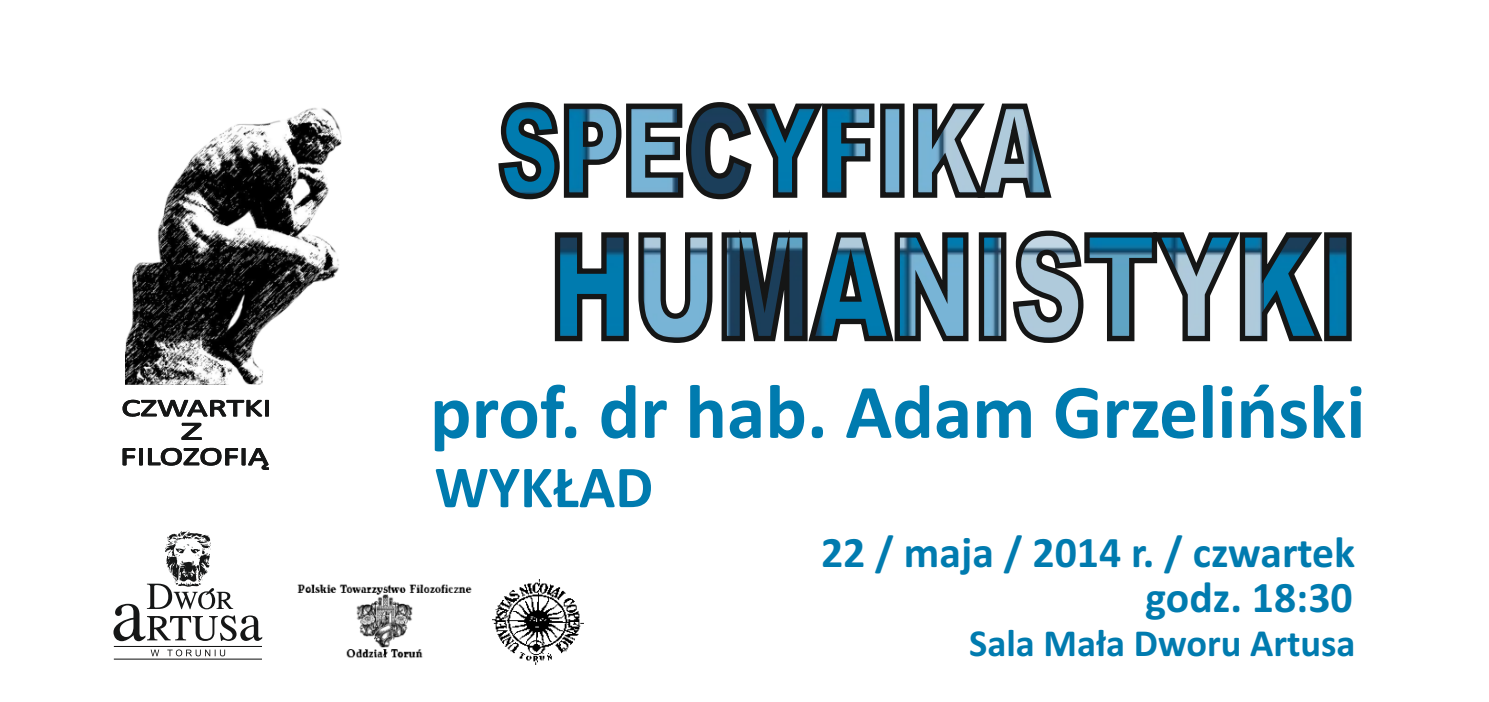
<style>
.page{position:relative;width:1489px;height:702px;background:#fff}
.page>*{position:absolute;margin:0;border:0;box-sizing:border-box;transform-origin:0 0}
.t1{font:700 77.5px "Calibri";color:#007baf}
.t2{font:700 60px "Calibri";color:#007baf}
.t3{font:700 43.75px/45px "Calibri";color:#007baf;text-align:right}
.t4{font:700 38.5px "Calibri";color:#007baf}
</style>
<div class="page">
<svg style="left:122px;top:108px;width:220px;height:362px"></svg>
<img style="left:297px;top:584px;width:175px;height:75px">
<img style="left:492px;top:579px;width:91px;height:85px">
<svg style="left:113px;top:530px;width:149px;height:129px"></svg>
<svg style="left:498px;top:102px;width:829px;height:241px"></svg>
<svg style="left:1323px;top:232px;width:28px;height:109px;background:#16516b"></svg>
<h1 class="t1" style="left:430px;top:379px;width:936px">prof. dr hab. Adam Grzeliński</h1>
<h2 class="t2" style="left:434px;top:462px;width:220px">WYKŁAD</h2>
<p class="t3" style="left:821px;top:533px;width:535px">22 / maja / 2014 r. / czwartek godz. 18:30</p>
<p class="t4" style="left:969px;top:627px;width:388px">Sala Mała Dworu Artusa</p>
</div>
